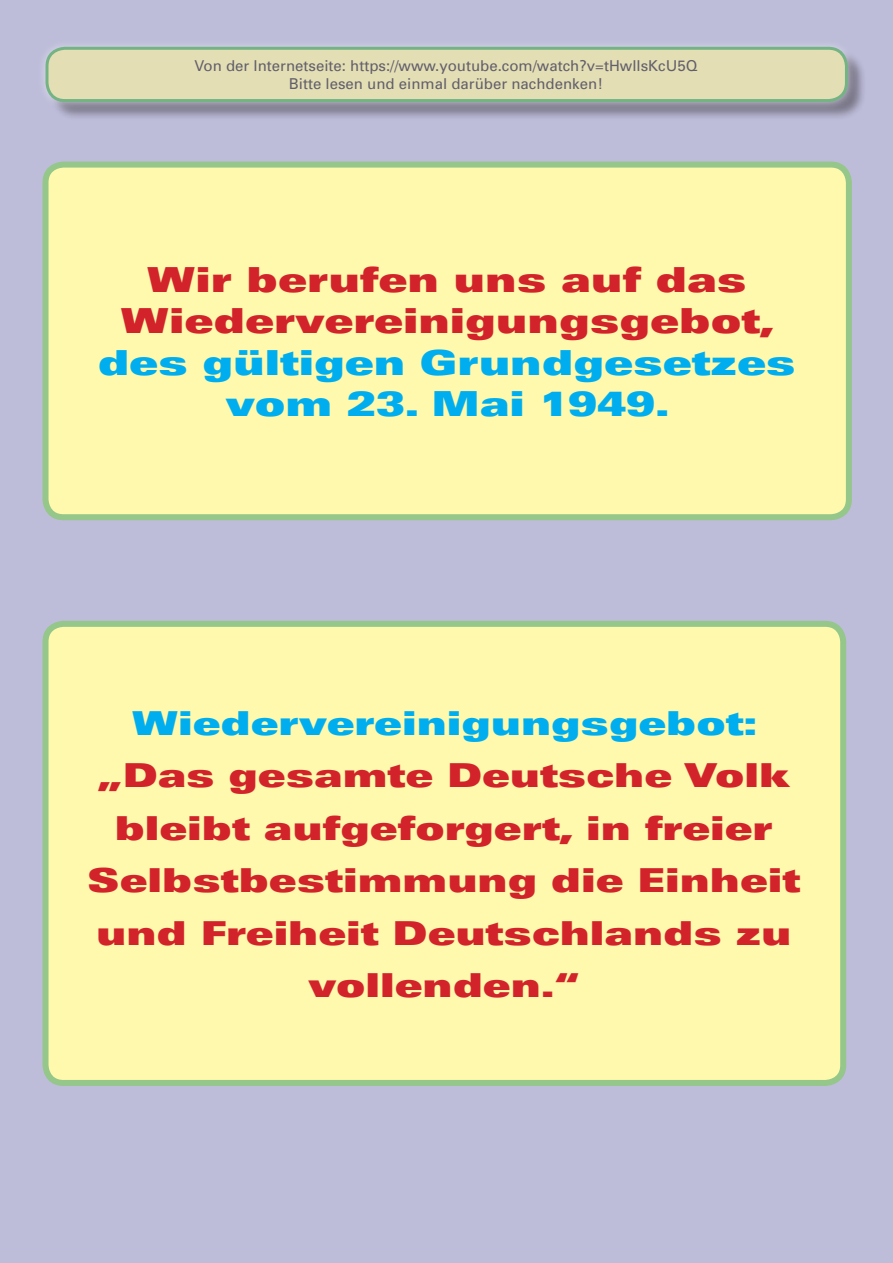
<style>
.page{position:relative;width:893px;height:1263px;background:#bdbcd9}
.page>*{position:absolute;margin:0;border:0;box-sizing:border-box;transform-origin:0 0}
.t1{font:900 expanded 34.5px/41.4px "Univers";color:#d2232a;text-align:center}
.t2{font:900 expanded 34.5px/41.4px "Univers";color:#00aeef;text-align:center}
.t3{font:900 expanded 33px/52.5px "Univers";color:#d2232a;text-align:center}
.t4{font:900 expanded 33px "Univers";color:#00aeef}
.t5{font:15px/18px "Univers";color:#231f20;text-align:center}
</style>
<div class="page">
<div style="left:46px;top:165px;width:803px;height:352px;background:#fff9ae;border-radius:18px"></div>
<div style="left:43px;top:162px;width:809px;height:358px;border:6px solid #94c789;border-radius:18px"></div>
<div style="left:48px;top:49px;width:818px;height:72px;background:#231f20;opacity:.75"></div>
<div style="left:36px;top:37px;width:822px;height:74px;background:#fff;opacity:.75"></div>
<div style="left:47px;top:48px;width:799px;height:53px;background:#e3deb3;border-radius:18px"></div>
<div style="left:45px;top:47px;width:803px;height:55px;border:3px solid #41ad49;border-radius:18px"></div>
<div style="left:46px;top:624px;width:797px;height:459px;background:#fff9ae;border-radius:18px"></div>
<div style="left:43px;top:621px;width:803px;height:465px;border:6px solid #94c789;border-radius:18px"></div>
<p class="t5" style="left:195px;top:56px;width:504px">Von der Internetseite: https://www.youtube.com/watch?v=tHwIIsKcU5Q<br>Bitte lesen und einmal darüber nachdenken!</p>
<p class="t1" style="left:121px;top:259px;width:656px">Wir berufen uns auf das<br>Wiedervereinigungsgebot,</p>
<p class="t2" style="left:98px;top:342px;width:699px">des gültigen Grundgesetzes vom 23. Mai 1949.</p>
<p class="t4" style="left:132px;top:703px;width:627px">Wiedervereinigungsgebot:</p>
<p class="t3" style="left:87px;top:749px;width:715px">„Das gesamte Deutsche Volk bleibt aufgeforgert, in freier<br>Selbstbestimmung die Einheit und Freiheit Deutschlands zu vollenden.“</p>
</div>
